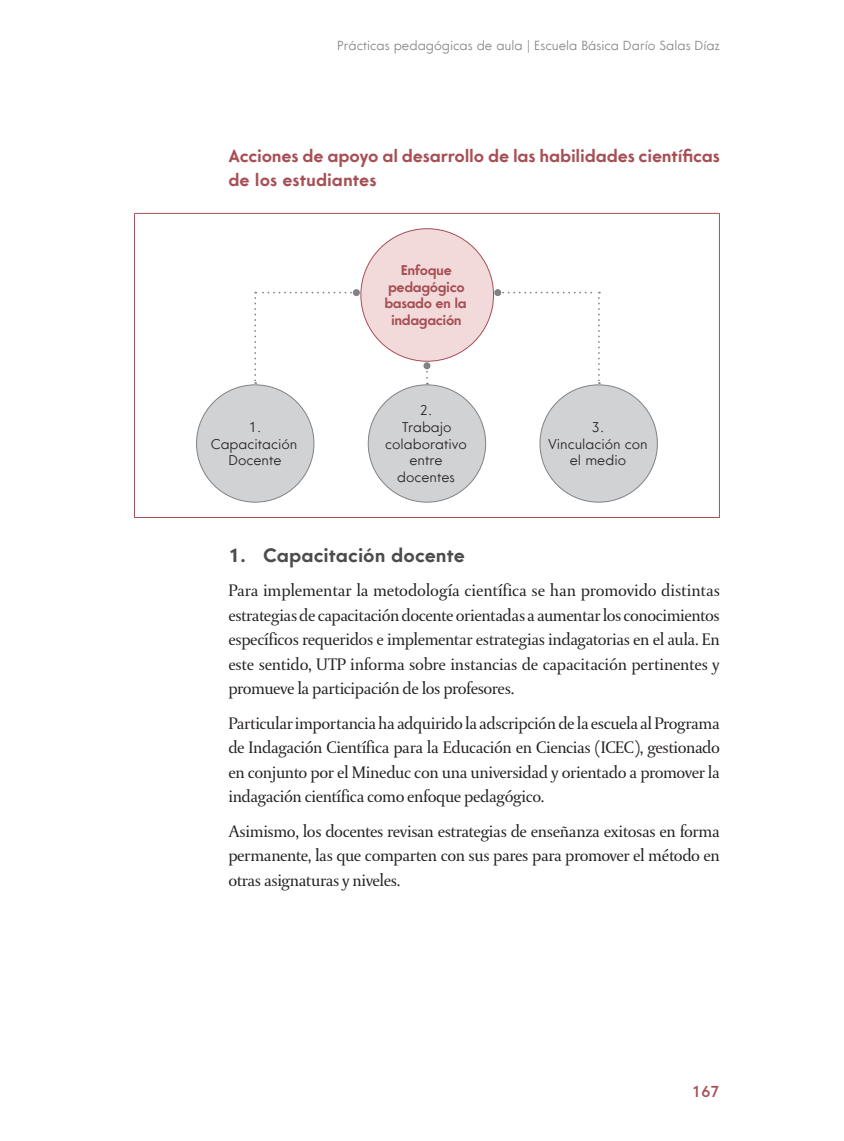
<style>
.page{position:relative;width:844px;height:1141px;background:#fff}
.page>*{position:absolute;margin:0;border:0;box-sizing:border-box;transform-origin:0 0}
.t1{font:700 19.25px "Core Sans G";color:#4b4c4d}
.TXt_base{font:17.5px/24.5px "DTL Paradox ST";letter-spacing:-.025em;color:#231f20;text-align:justify}
.Titulo_figura___nara{font:700 17.5px/24.5px "Core Sans G";letter-spacing:-.01em;color:#a74f55}
.t2{font:500 15.75px "Core Sans G";color:#a74f55}
.t3{font:300 14px/16.8px "Core Sans G";color:#231f20;text-align:center}
.t4{font:700 14px/16.8px "Core Sans G";letter-spacing:-.03em;color:#a74f55;text-align:center}
.t5{font:300 13.12px "Core Sans G";color:#808285}
</style>
<div class="page">
<hr style="left:134px;top:213px;width:585px;height:1px;background:#a74f55">
<hr style="left:134px;top:214px;width:1px;height:303px;background:#a74f55">
<hr style="left:718px;top:214px;width:1px;height:303px;background:#a74f55">
<hr style="left:134px;top:517px;width:585px;height:1px;background:#a74f55">
<div style="left:368px;top:385px;width:117px;height:117px;background:#d1d2d4;border-radius:50%"></div>
<div style="left:196px;top:385px;width:118px;height:117px;background:#d1d2d4;border-radius:50%"></div>
<div style="left:540px;top:385px;width:117px;height:117px;background:#d1d2d4;border-radius:50%"></div>
<svg style="left:426px;top:369px;width:2px;height:15px"></svg>
<div style="left:423px;top:362px;width:7px;height:7px;background:#808285;border-radius:50%"></div>
<svg style="left:254px;top:292px;width:103px;height:92px"></svg>
<div style="left:353px;top:289px;width:7px;height:7px;background:#808285;border-radius:50%"></div>
<svg style="left:497px;top:292px;width:102px;height:92px"></svg>
<div style="left:494px;top:289px;width:7px;height:7px;background:#808285;border-radius:50%"></div>
<div style="left:361px;top:229px;width:132px;height:132px;background:#f2dadb;border-radius:50%"></div>
<p class="t5" style="left:337px;top:37px;width:384px">Prácticas pedagógicas de aula | Escuela Básica Darío Salas Díaz</p>
<p class="Titulo_figura___nara" style="left:228px;top:144px;width:493px">Acciones de apoyo al desarrollo de las habilidades científicas de los estudiantes</p>
<p class="t4" style="left:384px;top:262px;width:84px">Enfoque pedagógico basado en la indagación</p>
<p class="t3" style="left:385px;top:402px;width:83px">2.<br>Trabajo colaborativo entre docentes</p>
<p class="t3" style="left:211px;top:419px;width:88px">1.<br>Capacitación<br>Docente</p>
<p class="t3" style="left:548px;top:419px;width:101px">3.<br>Vinculación con el medio</p>
<p class="t1" style="left:228px;top:543px;width:238px">1. Capacitación docente</p>
<p class="TXt_base" style="left:228px;top:579px;width:493px">Para implementar la metodología científica se han promovido distintas estrategias de capacitación docente orientadas a aumentar los conocimientos específicos requeridos e implementar estrategias indagatorias en el aula. En este sentido, UTP informa sobre instancias de capacitación pertinentes y promueve la participación de los profesores.</p>
<p class="TXt_base" style="left:228px;top:711px;width:493px">Particular importancia ha adquirido la adscripción de la escuela al Programa de Indagación Científica para la Educación en Ciencias (ICEC), gestionado en conjunto por el Mineduc con una universidad y orientado a promover la indagación científica como enfoque pedagógico.</p>
<p class="TXt_base" style="left:228px;top:819px;width:493px">Asimismo, los docentes revisan estrategias de enseñanza exitosas en forma permanente, las que comparten con sus pares para promover el método en otras asignaturas y niveles.</p>
<p class="t2" style="left:691px;top:1082px;width:30px">167</p>
</div>
